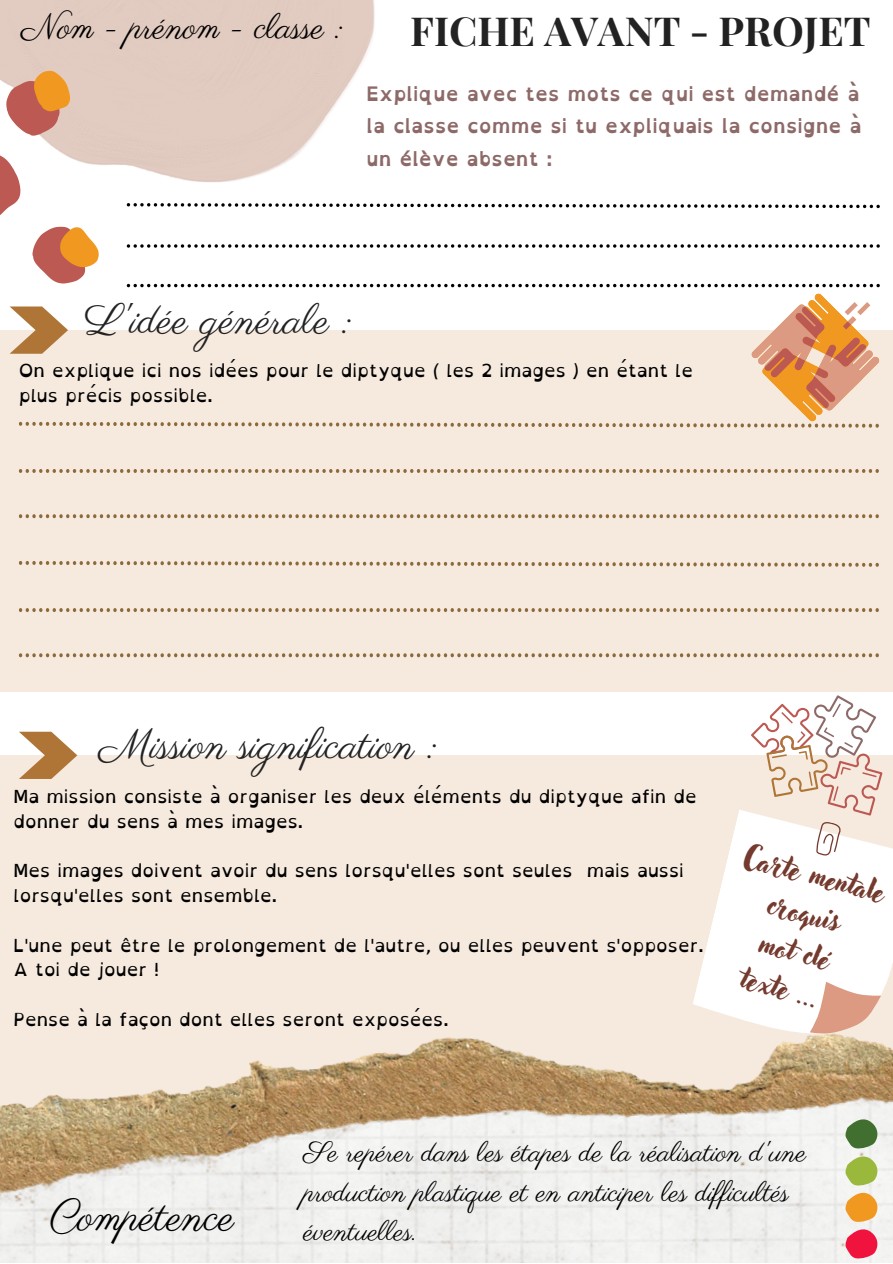
<style>
.page{position:relative;width:893px;height:1264px;background:#fff}
.page>*{position:absolute;margin:0;border:0;box-sizing:border-box;transform-origin:0 0}
.t1{font:43.65px "Parisienne";color:#000}
.t2{font:42.45px "Parisienne";color:#222}
.t3{font:700 40.05px "Playfair Display";color:#222}
.t4{font:35.55px "Parisienne";color:#000}
.t5{font:28.65px/39.3px "Adlery Pro";color:#753a2e;text-align:center}
.t6{font:28.5px/39.3px "Parisienne";color:#000}
.t7{font:700 19.95px/32.5px "Open Dyslexic";color:#8d6968;text-align:justify}
.t8{font:18px/24.8px "Open Dyslexic";color:#000}
</style>
<div class="page">
<div style="left:0;top:330px;width:892px;height:361px;background:#f6eadf"></div>
<div style="left:0;top:755px;width:892px;height:361px;background:#f6eadf"></div>
<img style="left:146px;top:1037px;width:746px;height:57px">
<img style="left:0;top:0;width:375px;height:182px">
<svg style="left:0;top:152px;width:20px;height:63px"></svg>
<svg style="left:6px;top:71px;width:64px;height:65px;background:#d8926d"></svg>
<svg style="left:32px;top:227px;width:67px;height:56px"></svg>
<svg style="left:127px;top:203px;width:752px;height:5px"></svg>
<svg style="left:127px;top:244px;width:752px;height:4px"></svg>
<svg style="left:127px;top:284px;width:752px;height:3px"></svg>
<svg style="left:19px;top:469px;width:859px;height:4px"></svg>
<svg style="left:19px;top:514px;width:859px;height:4px"></svg>
<svg style="left:19px;top:561px;width:859px;height:6px"></svg>
<svg style="left:19px;top:608px;width:859px;height:4px"></svg>
<svg style="left:19px;top:653px;width:859px;height:4px"></svg>
<img style="left:0;top:1094px;width:892px;height:168px">
<svg style="left:844px;top:1116px;width:36px;height:143px"></svg>
<svg style="left:19px;top:731px;width:58px;height:48px"></svg>
<svg style="left:10px;top:293px;width:869px;height:135px"></svg>
<svg style="left:690px;top:810px;width:202px;height:243px;fill:#fff"></svg>
<svg style="left:809px;top:980px;width:72px;height:66px"></svg>
<svg style="left:751px;top:695px;width:131px;height:163px"></svg>
<h3 class="t4" style="left:21px;top:6px;width:322px">Nom - prénom - classe :</h3>
<h3 class="t3" style="left:410px;top:3px;width:462px">FICHE AVANT - PROJET</h3>
<p class="t7" style="left:366px;top:77px;width:496px">Explique avec tes mots ce qui est demandé à la classe comme si tu expliquais la consigne à un élève absent :</p>
<h2 class="t2" style="left:85px;top:294px;width:267px">L'idée générale :</h2>
<p class="t8" style="left:19px;top:358px;width:675px">On explique ici nos idées pour le diptyque ( les 2 images ) en étant le plus précis possible.</p>
<h2 class="t2" style="left:99px;top:719px;width:338px">Mission signification :</h2>
<p class="t8" style="left:14px;top:784px;width:684px">Ma mission consiste à organiser les deux éléments du diptyque afin de donner du sens à mes images.</p>
<p class="t8" style="left:14px;top:858px;width:671px">Mes images doivent avoir du sens lorsqu'elles sont seules mais aussi lorsqu'elles sont ensemble.</p>
<p class="t8" style="left:14px;top:932px;width:691px">L'une peut être le prolongement de l'autre, ou elles peuvent s'opposer.<br>A toi de jouer !</p>
<p class="t8" style="left:14px;top:1006px;width:436px">Pense à la façon dont elles seront exposées.</p>
<h3 class="t5" style="left:748px;top:841px;width:146px;rotate:14deg">Carte mentale croquis<br>mot clé<br>texte ...</h3>
<h1 class="t1" style="left:50px;top:1190px;width:186px">Compétence</h1>
<h3 class="t6" style="left:303px;top:1134px;width:504px">Se repérer dans les étapes de la réalisation d'une production plastique et en anticiper les dif icultés éventuelles.</h3>
</div>
